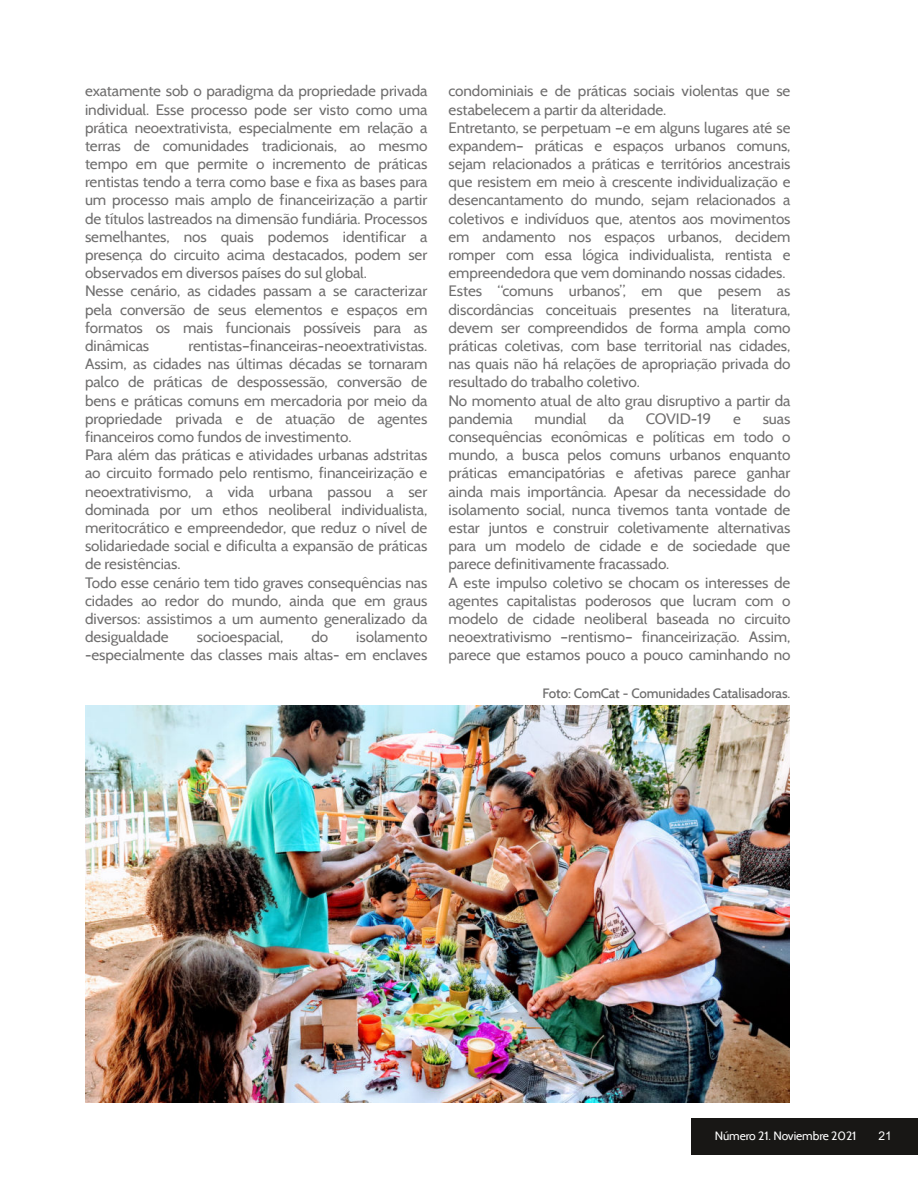
<style>
.page{position:relative;width:918px;height:1188px;background:#fff}
.page>*{position:absolute;margin:0;border:0;box-sizing:border-box;transform-origin:0 0}
.t1{font:15px/18.1px "Cabin";letter-spacing:-.005em;color:#6f6e6e}
.t2{font:500 13.5px "Cabin";letter-spacing:-.01em;color:#6f6e6e}
.t3{font:12px "Cabin";letter-spacing:-.01em;color:#fff}
.t4{font:12px "Arial";color:#fff}
</style>
<div class="page">
<div style="left:694px;top:1118px;width:224px;height:36px;background:#181715"></div>
<div style="left:691px;top:1118px;width:166px;height:36px;background:#181715"></div>
<img style="left:85px;top:706px;width:705px;height:396px">
<p class="t1" style="left:85px;top:83px;width:344px">exatamente sob o paradigma da propriedade privada individual. Esse processo pode ser visto como uma prática neoextrativista, especialmente em relação a terras de comunidades tradicionais, ao mesmo tempo em que permite o incremento de práticas rentistas tendo a terra como base e fixa as bases para um processo mais amplo de financeirização a partir de títulos lastreados na dimensão fundiária. Processos semelhantes, nos quais podemos identificar a presença do circuito acima destacados, podem ser observados em diversos países do sul global.<br>Nesse cenário, as cidades passam a se caracterizar pela conversão de seus elementos e espaços em formatos os mais funcionais possíveis para as dinâmicas</p>
<p class="t1" style="left:85px;top:338px;width:344px;text-indent:103px">rentistas–financeiras-neoextrativistas.<br>Assim, as cidades nas últimas décadas se tornaram palco de práticas de despossessão, conversão de bens e práticas comuns em mercadoria por meio da propriedade privada e de atuação de agentes financeiros como fundos de investimento.<br>Para além das práticas e atividades urbanas adstritas ao circuito formado pelo rentismo, financeirização e neoextrativismo, a vida urbana passou a ser dominada por um ethos neoliberal individualista, meritocrático e empreendedor, que reduz o nível de solidariedade social e dificulta a expansão de práticas de resistências.<br>Todo esse cenário tem tido graves consequências nas cidades ao redor do mundo, ainda que em graus diversos: assistimos a um aumento generalizado da desigualdade</p>
<p class="t1" style="left:85px;top:629px;width:344px;text-align:right">isolamento<br>-especialmente das classes mais altas- em enclaves</p>
<p class="t1" style="left:197px;top:629px;width:88px">socioespacial,</p>
<p class="t1" style="left:311px;top:629px;width:18px">do</p>
<p class="t1" style="left:449px;top:83px;width:343px">condominiais e de práticas sociais violentas que se estabelecem a partir da alteridade.<br>Entretanto, se perpetuam –e em alguns lugares até se expandem– práticas e espaços urbanos comuns, sejam relacionados a práticas e territórios ancestrais que resistem em meio à crescente individualização e desencantamento do mundo, sejam relacionados a coletivos e indivíduos que, atentos aos movimentos em andamento nos espaços urbanos, decidem romper com essa lógica individualista, rentista e empreendedora que vem dominando nossas cidades.<br>Estes “comuns urbanos”, em que pesem as discordâncias conceituais presentes na literatura, devem ser compreendidos de forma ampla como práticas coletivas, com base territorial nas cidades, nas quais não há relações de apropriação privada do resultado do trabalho coletivo.<br>No momento atual de alto grau disruptivo a partir da pandemia</p>
<p class="t1" style="left:534px;top:411px;width:54px">mundial</p>
<p class="t1" style="left:608px;top:411px;width:17px">da</p>
<p class="t1" style="left:646px;top:411px;width:67px">COVID-19</p>
<p class="t1" style="left:733px;top:411px;width:9px">e</p>
<p class="t1" style="left:449px;top:411px;width:343px;text-indent:314px">suas consequências econômicas e políticas em todo o mundo, a busca pelos comuns urbanos enquanto práticas emancipatórias e afetivas parece ganhar ainda mais importância. Apesar da necessidade do isolamento social, nunca tivemos tanta vontade de estar juntos e construir coletivamente alternativas para um modelo de cidade e de sociedade que parece definitivamente fracassado.<br>A este impulso coletivo se chocam os interesses de agentes capitalistas poderosos que lucram com o modelo de cidade neoliberal baseada no circuito neoextrativismo –rentismo– financeirização. Assim, parece que estamos pouco a pouco caminhando no</p>
<p class="t2" style="left:543px;top:688px;width:249px">Foto: ComCat - Comunidades Catalisadoras.</p>
<p class="t3" style="left:715px;top:1131px;width:143px">Número 21. Noviembre 2021</p>
<p class="t4" style="left:879px;top:1127px;width:15px">21</p>
</div>
